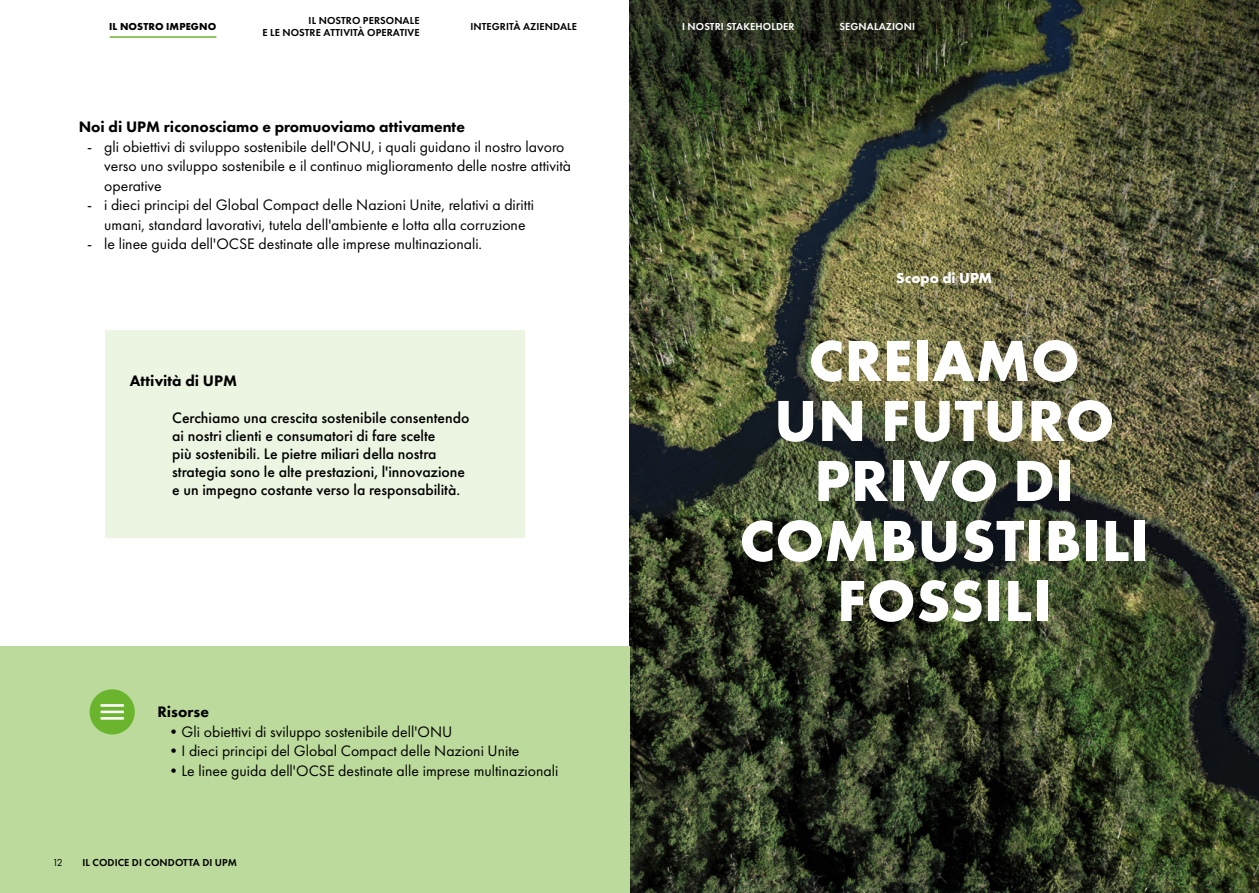
<style>
.page{position:relative;width:1259px;height:893px;background:#fff}
.page>*{position:absolute;margin:0;border:0;box-sizing:border-box;transform-origin:0 0}
.t1{font:700 60px/60px "Futura PT";letter-spacing:.01em;color:#fff;text-align:center}
.t2{font:15.75px/19.5px "Futura PT";color:#000}
.t3{font:500 15.75px/18px "Futura PT";color:#000}
.t4{font:800 15.75px "Futura PT";color:#000}
.t5{font:700 15px "Futura PT";color:#fff}
.t6{font:600 10.5px/12px "Futura PT";letter-spacing:.01em;color:#000;text-align:right}
.t7{font:600 10.5px "Futura PT";letter-spacing:.01em;color:#fff}
.t8{font:700 10.5px "Futura PT";letter-spacing:.01em;color:#000}
.t9{font:10.5px "Futura PT";color:#000}
</style>
<div class="page">
<div style="left:105px;top:330px;width:419px;height:207px;background:#ebf5e1"></div>
<img style="left:629px;top:0;width:630px;height:893px">
<div style="left:0;top:646px;width:629px;height:247px;background:#bbda9b"></div>
<div style="left:90px;top:689px;width:45px;height:45px;background:#6bb52e;border-radius:50%"></div>
<hr style="left:101px;top:717px;width:23px;height:3px;background:#fff">
<hr style="left:101px;top:711px;width:23px;height:2px;background:#fff">
<hr style="left:101px;top:704px;width:23px;height:3px;background:#fff">
<hr style="left:110px;top:36px;width:106px;height:2px;background:#6bb52e">
<p class="t6" style="left:262px;top:15px;width:159px">IL NOSTRO PERSONALE<br>E LE NOSTRE ATTIVITÀ OPERATIVE</p>
<p class="t8" style="left:109px;top:20px;width:109px">IL NOSTRO IMPEGNO</p>
<p class="t6" style="left:470px;top:21px;width:108px">INTEGRITÀ AZIENDALE</p>
<p class="t4" style="left:79px;top:117px;width:388px">Noi di UPM riconosciamo e promuoviamo attivamente</p>
<p class="t2" style="left:104px;top:136px;width:468px;text-indent:-17px">- gli obiettivi di sviluppo sostenibile dell'ONU, i quali guidano il nostro lavoro verso uno sviluppo sostenibile e il continuo miglioramento delle nostre attività operative</p>
<p class="t2" style="left:87px;top:195px;width:448px;text-align:center">- i dieci principi del Global Compact delle Nazioni Unite, relativi a diritti umani, standard lavorativi, tutela dell'ambiente e lotta alla corruzione</p>
<p class="t2" style="left:87px;top:234px;width:396px">- le linee guida dell'OCSE destinate alle imprese multinazionali.</p>
<p class="t4" style="left:130px;top:370px;width:109px">Attività di UPM</p>
<p class="t3" style="left:172px;top:409px;width:299px">Cerchiamo una crescita sostenibile consentendo ai nostri clienti e consumatori di fare scelte<br>più sostenibili. Le pietre miliari della nostra strategia sono le alte prestazioni, l'innovazione e un impegno costante verso la responsabilità.</p>
<p class="t4" style="left:157px;top:702px;width:53px">Risorse</p>
<p class="t2" style="left:166px;top:721px;width:288px">•Gli obiettivi di sviluppo sostenibile dell'ONU</p>
<p class="t2" style="left:166px;top:741px;width:355px">•I dieci principi del Global Compact delle Nazioni Unite</p>
<p class="t2" style="left:166px;top:760px;width:394px">•Le linee guida dell'OCSE destinate alle imprese multinazionali</p>
<p class="t9" style="left:53px;top:856px;width:12px">12</p>
<p class="t6" style="left:82px;top:857px;width:156px">IL CODICE DI CONDOTTA DI UPM</p>
<p class="t7" style="left:682px;top:20px;width:114px">I NOSTRI STAKEHOLDER</p>
<p class="t7" style="left:839px;top:20px;width:77px">SEGNALAZIONI</p>
<p class="t5" style="left:896px;top:269px;width:97px">Scopo di UPM</p>
<h1 class="t1" style="left:739px;top:329px;width:411px">CREIAMO<br>UN FUTURO<br>PRIVO DI<br>COMBUSTIBILI<br>FOSSILI</h1>
</div>
